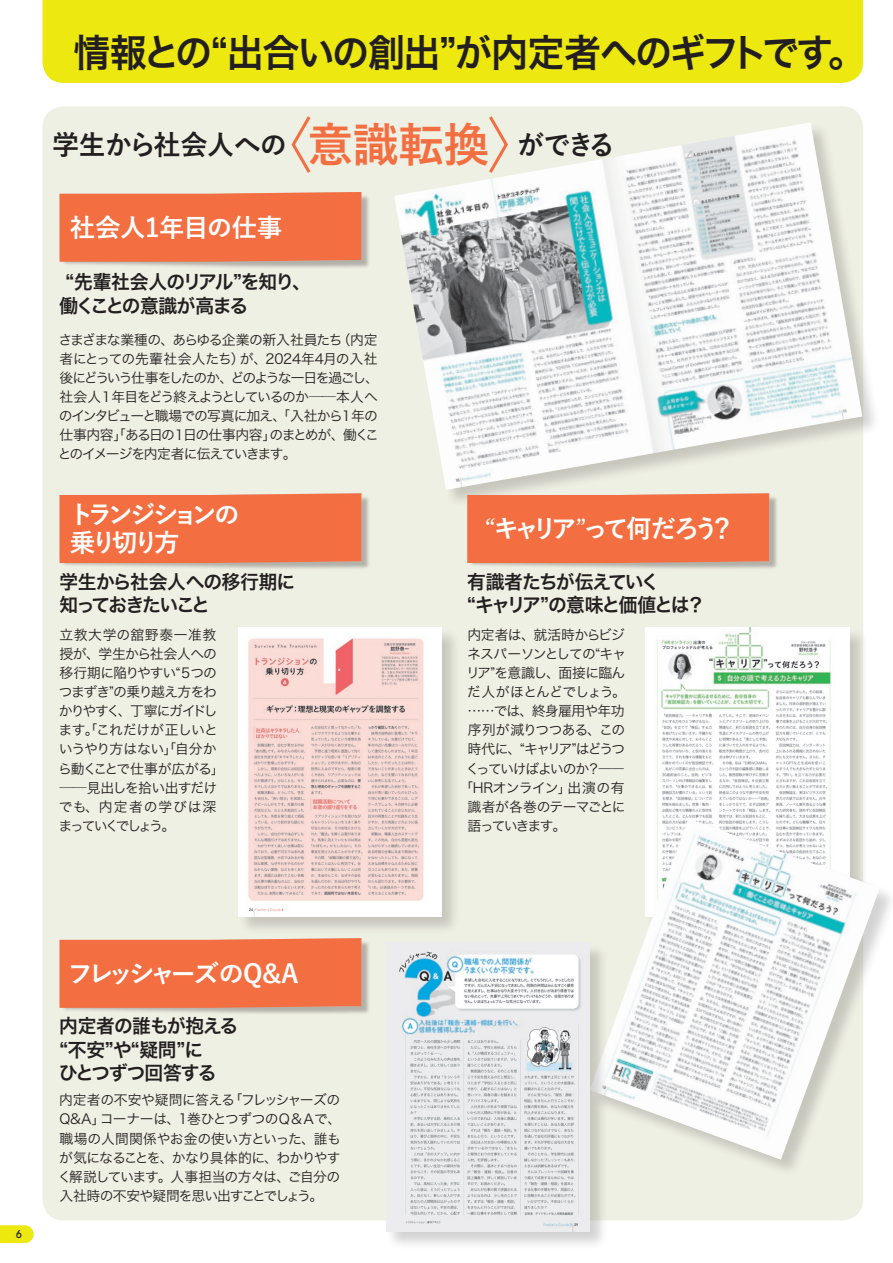
<style>
.page{position:relative;width:893px;height:1263px;background:#fff}
.page>*{position:absolute;margin:0;border:0;box-sizing:border-box;transform-origin:0 0}
.t1{font:38.25px "Hira Kaku Std N W6";letter-spacing:-.055em;color:#231f20}
.t2{font:700 27.6px "Yu Go Pr 6 N";letter-spacing:-.04em;color:#231f20}
._4-7pコーナー名{font:700 25.5px "Yu Go Pr 6 N";letter-spacing:-.165em;color:#fff}
._4-7pコーナー名-2{font:700 25.5px "Yu Go Pr 6 N";letter-spacing:-.21em;color:#fff}
._4-7pコーナー名-3{font:700 25.5px "Yu Go Pr 6 N";letter-spacing:-.025em;color:#fff}
._4-7pコーナー名-4{font:700 25.5px "Yu Go Pr 6 N";letter-spacing:-.185em;color:#fff}
._4-7pコーナー名キャッチ{font:19.2px "Hira Kaku Std N W6";letter-spacing:-.055em;color:#231f20}
._4-7pコーナー名キャッチ-2{font:19.2px "Hira Kaku Std N W6";letter-spacing:-.105em;color:#231f20}
._4-7pコーナー名キャッチ-3{font:19.2px "Hira Kaku Std N W6";letter-spacing:-.025em;color:#231f20}
._4-7pコーナー名キャッチ-4{font:19.2px "Hira Kaku Std N W6";letter-spacing:-.085em;color:#231f20}
._4-7p説明文2{font:13.8px/19.2px "Hira Kaku Std N W3";letter-spacing:-.065em;color:#231f20;text-align:justify}
._4-7p説明文2-2{font:13.8px "Hira Kaku Std N W3";letter-spacing:-.035em;color:#231f20}
._4-7p説明文2-3{font:13.8px "Hira Kaku Std N W3";letter-spacing:-.135em;color:#231f20}
._4-7p説明文2-4{font:13.8px "Hira Kaku Std N W3";letter-spacing:-.09em;color:#231f20}
._4-7p説明文2-5{font:13.8px "Hira Kaku Std N W3";letter-spacing:-.045em;color:#231f20}
._4-7p説明文2-6{font:13.8px "Hira Kaku Std N W3";letter-spacing:-.13em;color:#231f20}
.t3{font:500 10.65px "ITC Avant Garde Std";color:#231f20;scale:.9 1}
.s1{font-size:46.8px;color:#f36f42}
.s2{font-family:"Tsuku Min Pro M";font-weight:400}
</style>
<div class="page">
<svg style="left:0;top:1225px;width:34px;height:18px"></svg>
<div style="left:43px;top:106px;width:820px;height:1114px;background:#eff0e4;border-radius:21px"></div>
<div style="left:394px;top:123px;width:487px;height:385px;background:#231f20;opacity:.2"></div>
<img style="left:394px;top:122px;width:468px;height:368px">
<div style="left:646px;top:627px;width:222px;height:309px;background:#231f20;opacity:.2"></div>
<img style="left:646px;top:627px;width:203px;height:191px">
<div style="left:590px;top:819px;width:303px;height:358px;background:#231f20;opacity:.2"></div>
<img style="left:590px;top:818px;width:290px;height:342px">
<div style="left:386px;top:942px;width:223px;height:308px;background:#231f20;opacity:.2"></div>
<img style="left:386px;top:942px;width:204px;height:289px">
<div style="left:238px;top:627px;width:223px;height:309px;background:#231f20;opacity:.2"></div>
<img style="left:238px;top:627px;width:204px;height:289px">
<div style="left:43px;top:0;width:820px;height:83px;background:#ece810"></div>
<svg style="left:486px;top:116px;width:24px;height:60px"></svg>
<svg style="left:291px;top:116px;width:20px;height:57px"></svg>
<div style="left:61px;top:194px;width:309px;height:75px;background:#231f20;opacity:.3"></div>
<div style="left:60px;top:192px;width:301px;height:70px;background:#f36f42"></div>
<div style="left:61px;top:495px;width:309px;height:76px;background:#231f20;opacity:.3"></div>
<div style="left:60px;top:493px;width:301px;height:70px;background:#f36f42"></div>
<div style="left:61px;top:940px;width:309px;height:75px;background:#231f20;opacity:.3"></div>
<div style="left:60px;top:938px;width:301px;height:70px;background:#f36f42"></div>
<div style="left:469px;top:495px;width:309px;height:76px;background:#231f20;opacity:.3"></div>
<div style="left:467px;top:493px;width:302px;height:70px;background:#f36f42"></div>
<p class="t1" style="left:73px;top:23px;width:793px">情報との“出合いの創出”が内定者へのギフトです。</p>
<p class="t2" style="left:52px;top:129px;width:565px">学生から社会人への <span class="s1">意識転換</span> ができる</p>
<p class="_4-7pコーナー名-3" style="left:70px;top:213px;width:214px">社会人1年目の仕事</p>
<p class="_4-7pコーナー名キャッチ" style="left:66px;top:267px;width:247px">“先輩社会人のリアル”を知り、</p>
<p class="_4-7pコーナー名キャッチ-4" style="left:60px;top:291px;width:190px">働くことの意識が高まる</p>
<p class="_4-7p説明文2" style="left:58px;top:330px;width:322px">さまざまな業種の、あらゆる企業の新入社員たち（内定者にとっての先輩社会人たち）が、2024年4月の入社後にどういう仕事をしたのか、どのような一日を過ごし、社会人１年目をどう終えようとしているのか──本人へのインタビューと職場での写真に加え、「入社から１年の仕事内容」「ある日の１日の仕事内容」のまとめが、働くことのイメージを内定者に伝えていきます。</p>
<p class="_4-7pコーナー名-4" style="left:69px;top:500px;width:172px">トランジションの</p>
<p class="_4-7pコーナー名" style="left:70px;top:528px;width:111px">乗り切り方</p>
<p class="_4-7pコーナー名キャッチ-3" style="left:59px;top:567px;width:237px">学生から社会人への移行期に</p>
<p class="_4-7pコーナー名キャッチ-2" style="left:59px;top:590px;width:152px">知っておきたいこと</p>
<p class="_4-7pコーナー名-2" style="left:485px;top:514px;width:252px"><span class="s2">“</span>キャリア<span class="s2">”</span>って何だろう？</p>
<p class="_4-7pコーナー名キャッチ" style="left:467px;top:567px;width:194px">有識者たちが伝えていく</p>
<p class="_4-7pコーナー名キャッチ-2" style="left:467px;top:590px;width:240px">“キャリア”の意味と価値とは？</p>
<p class="_4-7p説明文2" style="left:58px;top:625px;width:168px;text-align:left">立教大学の舘野泰一准教授が、学生から社会人への移行期に陥りやすい“５つのつまずき”の乗り越え方をわかりやすく、丁寧にガイドします。「これだけが正しいというやり方はない」「自分から動くことで仕事が広がる」──見出しを拾い出すだけでも、内定者の学びは深まっていくでしょう。</p>
<p class="_4-7p説明文2-2" style="left:467px;top:624px;width:159px">内定者は、就活時からビジ</p>
<p class="_4-7p説明文2" style="left:467px;top:644px;width:161px">ネスパーソンとしての“キャ</p>
<p class="_4-7p説明文2" style="left:466px;top:663px;width:161px">リア”を意識し、面接に臨ん</p>
<p class="_4-7p説明文2" style="left:467px;top:682px;width:160px">だ人がほとんどでしょう。</p>
<p class="_4-7p説明文2" style="left:467px;top:701px;width:159px">……では、終身雇用や年功</p>
<p class="_4-7p説明文2" style="left:468px;top:720px;width:159px">序列が減りつつある、この</p>
<p class="_4-7p説明文2-3" style="left:468px;top:739px;width:159px">時代に、“キャリア”はどうつ</p>
<p class="_4-7p説明文2-4" style="left:466px;top:758px;width:160px">くっていけばよいのか？――</p>
<p class="_4-7p説明文2-2" style="left:459px;top:777px;width:167px">「HRオンライン」出演の有</p>
<p class="_4-7p説明文2-5" style="left:468px;top:796px;width:159px">識者が各巻のテーマごとに</p>
<p class="_4-7p説明文2-6" style="left:468px;top:815px;width:100px">語っていきます。</p>
<p class="t3" style="left:16px;top:1227px;width:8px">6</p>
<p class="_4-7pコーナー名" style="left:67px;top:959px;width:233px">フレッシャーズのQ&amp;A</p>
<p class="_4-7pコーナー名キャッチ" style="left:59px;top:1011px;width:180px">内定者の誰もが抱える</p>
<p class="_4-7pコーナー名キャッチ" style="left:59px;top:1035px;width:145px">“不安”や“疑問”に</p>
<p class="_4-7pコーナー名キャッチ" style="left:59px;top:1058px;width:159px">ひとつずつ回答する</p>
<p class="_4-7p説明文2" style="left:58px;top:1090px;width:285px">内定者の不安や疑問に答える「フレッシャーズのQ&amp;A」コーナーは、1巻ひとつずつのＱ＆Ａで、職場の人間関係やお金の使い方といった、誰もが気になることを、かなり具体的に、わかりやすく解説しています。人事担当の方々は、ご自分の入社時の不安や疑問を思い出すことでしょう。</p>
</div>
